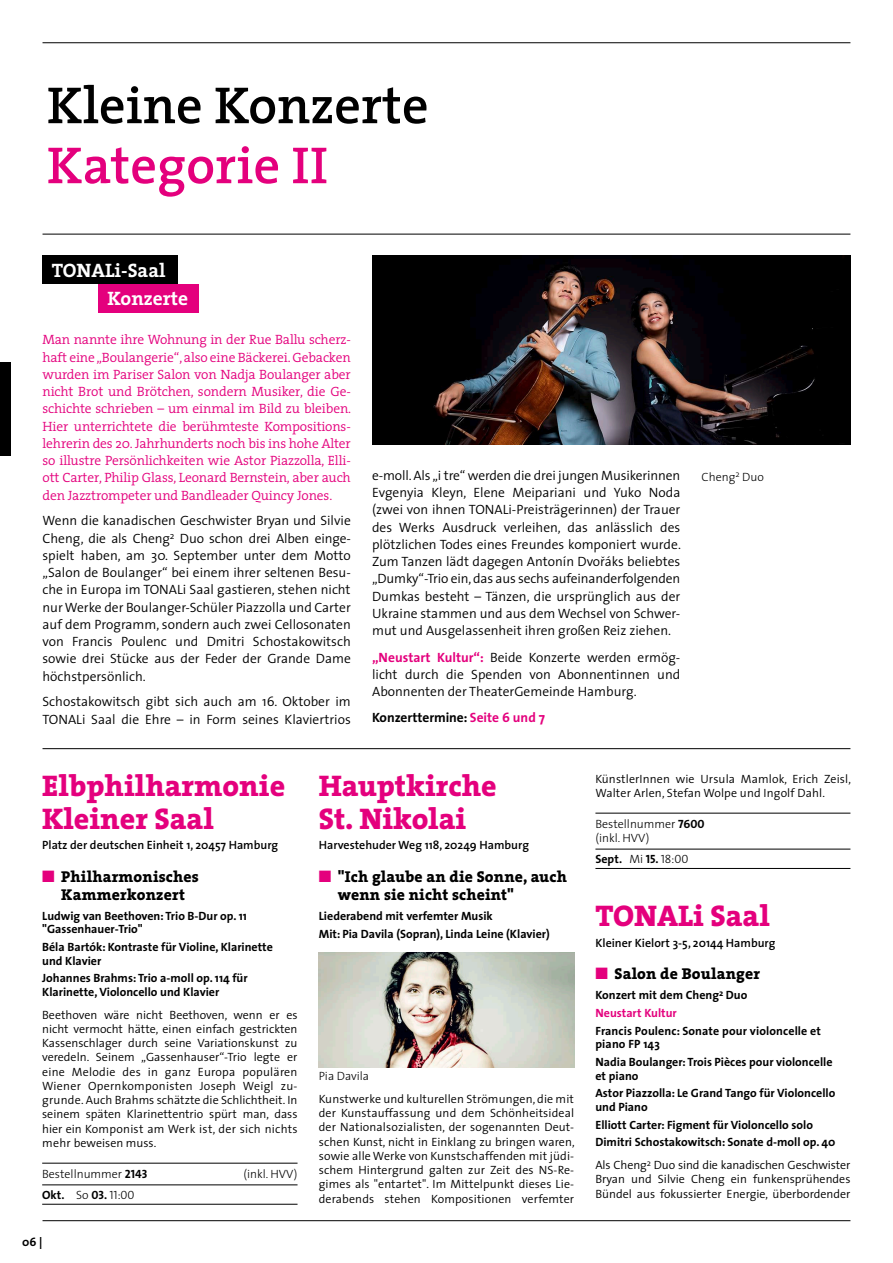
<style>
.page{position:relative;width:893px;height:1263px;background:#fff}
.page>*{position:absolute;margin:0;border:0;box-sizing:border-box;transform-origin:0 0}
.t1{font:600 52.5px "The Serif";color:#000}
.t2{font:600 52.5px "The Serif";color:#e4007d}
.t3{font:800 30px/33px "The Serif";color:#e4007d}
.t4{font:700 19.5px/28px "The Serif";color:#fff}
.t5{font:800 15.75px/18px "The Serif";letter-spacing:.01em;color:#000;text-align:center}
.t6{font:300 13.5px/17.2px "The Sans";color:#000;text-align:justify}
.t7{font:300 13.5px/17.2px "The Serif";letter-spacing:-.01em;color:#e4007d;text-align:justify}
.t8{font:700 13.5px "The Sans";letter-spacing:-.005em;color:#000}
.t9{font:300 12px/14.2px "The Sans";letter-spacing:.01em;color:#000;text-align:justify}
.t10{font:700 12px/13.5px "The Sans";color:#000}
.t11{font:600 12px "The Sans";color:#000}
.t12{font:300 12px/14.2px "The Sans";color:#000}
.t13{font:12px "The Sans Light Caps";color:#000}
.s1{font-weight:700;color:#e4007d}
.s2{color:#e4007d}
.s3{font-family:"The Sans Bold Caps";font-weight:400}
.s4{font-family:"The Sans";font-weight:700}
.s5{font-family:"The Sans";font-weight:300}
.s6{font-family:"The Sans Bold Caps"}
.s7{font-weight:300}
.s8{font-family:"The Sans Light Caps";font-weight:400}
</style>
<div class="page">
<hr style="left:43px;top:1220px;width:807px;height:1px;background:#000">
<hr style="left:43px;top:42px;width:807px;height:1px;background:#000">
<hr style="left:43px;top:234px;width:807px;height:1px;background:#000">
<div style="left:43px;top:255px;width:135px;height:29px;background:#000"></div>
<div style="left:98px;top:284px;width:101px;height:29px;background:#e4007d"></div>
<hr style="left:43px;top:748px;width:807px;height:1px;background:#000">
<hr style="left:42px;top:1163px;width:256px;height:1px;background:#000">
<hr style="left:42px;top:1184px;width:256px;height:1px;background:#000">
<hr style="left:42px;top:1204px;width:256px;height:1px;background:#000">
<hr style="left:595px;top:813px;width:255px;height:1px;background:#000">
<hr style="left:595px;top:849px;width:255px;height:1px;background:#000">
<hr style="left:595px;top:868px;width:255px;height:1px;background:#000">
<img style="left:372px;top:255px;width:478px;height:189px">
<img style="left:319px;top:952px;width:255px;height:115px">
<div style="left:0;top:363px;width:11px;height:93px;background:#000"></div>
<h1 class="t1" style="left:47px;top:62px;width:383px">Kleine Konzerte</h1>
<h1 class="t2" style="left:47px;top:122px;width:282px">Kategorie II</h1>
<h3 class="t4" style="left:107px;top:256px;width:82px;text-indent:-56px">TONALi-Saal<br>Konzerte</h3>
<p class="t7" style="left:43px;top:331px;width:310px">Man nannte ihre Wohnung in der Rue Ballu scherz&shy;haft eine „Boulangerie“, also eine Bäckerei. Gebacken wurden im Pariser Salon von Nadja Boulanger aber nicht Brot und Brötchen, sondern Musiker, die Ge&shy;schichte schrieben – um einmal im Bild zu bleiben.<br>Hier unterrichtete die berühmteste Kompositions&shy;lehrerin des 20. Jahrhunderts noch bis ins hohe Alter so illustre Persönlichkeiten wie Astor Piazzolla, Elli&shy;ott Carter, Philip Glass, Leonard Bernstein, aber auch den Jazztrompeter und Bandleader Quincy Jones.</p>
<p class="t6" style="left:43px;top:512px;width:310px">Wenn die kanadischen Geschwister Bryan und Silvie Cheng, die als Cheng<sup>2</sup> Duo schon drei Alben einge&shy;spielt haben, am 30. September unter dem Motto „Salon de Boulanger“ bei einem ihrer seltenen Besu&shy;che in Europa im TONALi Saal gastieren, stehen nicht nur Werke der Boulanger-Schüler Piazzolla und Carter auf dem Programm, sondern auch zwei Cellosonaten von Francis Poulenc und Dmitri Schostakowitsch sowie drei Stücke aus der Feder der Grande Dame höchstpersönlich.</p>
<p class="t6" style="left:43px;top:693px;width:310px">Schostakowitsch gibt sich auch am 16. Oktober im<br>TONALi Saal die Ehre – in Form seines Klaviertrios</p>
<p class="t6" style="left:372px;top:466px;width:310px">e-moll. Als „i tre“ werden die drei jungen Musikerinnen Evgenyia Kleyn, Elene Meipariani und Yuko Noda (zwei von ihnen TONALi-Preisträgerinnen) der Trauer des Werks Ausdruck verleihen, das anlässlich des plötzlichen Todes eines Freundes komponiert wurde.<br>Zum Tanzen lädt dagegen Antonín Dvoráks beliebtes „Dumky“-Trio ein, das aus sechs aufeinanderfolgenden Dumkas besteht – Tänzen, die ursprünglich aus der Ukraine stammen und aus dem Wechsel von Schwer&shy;mut und Ausgelassenheit ihren großen Reiz ziehen.</p>
<p class="t6" style="left:372px;top:648px;width:310px"><span class="s1">„Neustart Kultur“:</span> Beide Konzerte werden ermög&shy;licht durch die Spenden von Abonnentinnen und Abonnenten der TheaterGemeinde Hamburg.</p>
<p class="t8" style="left:372px;top:706px;width:174px">Konzerttermine: <span class="s2">Seite 6 und 7</span></p>
<p class="t12" style="left:702px;top:469px;width:64px">Cheng<sup>2</sup> Duo</p>
<h2 class="t3" style="left:42px;top:768px;width:245px">Elbphilharmonie<br>Kleiner Saal</h2>
<p class="t11" style="left:42px;top:835px;width:237px">Platz der deutschen Einheit 1, 20457 Hamburg</p>
<p class="t5" style="left:42px;top:867px;width:158px"><span class="s2">■</span> Philharmonisches<br>Kammerkonzert</p>
<p class="t10" style="left:42px;top:909px;width:206px">Ludwig van Beethoven: Trio B-Dur op. 11 "Gassenhauer-Trio"</p>
<p class="t10" style="left:42px;top:940px;width:232px">Béla Bartók: Kontraste für Violine, Klarinette und Klavier</p>
<p class="t10" style="left:42px;top:971px;width:207px">Johannes Brahms: Trio a-moll op. 114 für<br>Klarinette, Violoncello und Klavier</p>
<p class="t9" style="left:42px;top:1007px;width:257px">Beethoven wäre nicht Beethoven, wenn er es nicht vermocht hätte, einen einfach gestrickten Kassenschlager durch seine Variationskunst zu veredeln. Seinem „Gassenhauser“-Trio legte er eine Melodie des in ganz Europa populären Wiener Opernkomponisten Joseph Weigl zu&shy;grunde. Auch Brahms schätzte die Schlichtheit. In seinem späten Klarinettentrio spürt man, dass hier ein Komponist am Werk ist, der sich nichts mehr beweisen muss.</p>
<p class="t12" style="left:42px;top:1166px;width:107px">Bestellnummer <span class="s3">2143</span></p>
<p class="t12" style="left:243px;top:1166px;width:55px">(inkl. HVV)</p>
<p class="t13" style="left:42px;top:1185px;width:94px"><span class="s4">Okt.</span> <span class="s5">So</span> <span class="s6">03.</span> 11:00</p>
<p class="t10" style="left:22px;top:1235px;width:22px">06 |</p>
<h2 class="t3" style="left:319px;top:768px;width:180px">Hauptkirche<br>St. Nikolai</h2>
<p class="t11" style="left:319px;top:835px;width:212px">Harvestehuder Weg 118, 20249 Hamburg</p>
<p class="t5" style="left:338px;top:867px;width:230px;text-align:left;text-indent:-19px"><span class="s2">■</span> "Ich glaube an die Sonne, auch wenn sie nicht scheint"</p>
<p class="t10" style="left:319px;top:907px;width:232px;line-height:17.7px">Liederabend mit verfemter Musik<br>Mit: Pia Davila (Sopran), Linda Leine (Klavier)</p>
<p class="t12" style="left:319px;top:1069px;width:52px">Pia Davila</p>
<p class="t9" style="left:319px;top:1091px;width:257px">Kunstwerke und kulturellen Strömungen, die mit der Kunstauffassung und dem Schönheitsideal der Nationalsozialisten, der sogenannten Deut&shy;schen Kunst, nicht in Einklang zu bringen waren, sowie alle Werke von Kunstschaffenden mit jüdi&shy;schem Hintergrund galten zur Zeit des NS-Re&shy;gimes als "entartet". Im Mittelpunkt dieses Lie&shy;derabends stehen Kompositionen verfemter</p>
<p class="t9" style="left:595px;top:771px;width:257px">KünstlerInnen wie Ursula Mamlok, Erich Zeisl,<br>Walter Arlen, Stefan Wolpe und Ingolf Dahl.</p>
<p class="t12" style="left:595px;top:817px;width:111px">Bestellnummer <span class="s3">7600 </span>(inkl. HVV)</p>
<p class="t10" style="left:595px;top:852px;width:95px">Sept. <span class="s7">Mi</span> <span class="s3">15.</span> <span class="s8">18:00</span></p>
<h2 class="t3" style="left:595px;top:898px;width:176px">TONALi Saal</h2>
<p class="t11" style="left:595px;top:932px;width:181px">Kleiner Kielort 3-5, 20144 Hamburg</p>
<p class="t5" style="left:595px;top:965px;width:166px"><span class="s2">■</span> Salon de Boulanger</p>
<p class="t10" style="left:595px;top:986px;width:153px;line-height:17.7px">Konzert mit dem Cheng<sup>2</sup> Duo<br><span class="s2">Neustart Kultur</span></p>
<p class="t10" style="left:595px;top:1024px;width:227px">Francis Poulenc: Sonate pour violoncelle et piano FP 143</p>
<p class="t10" style="left:595px;top:1055px;width:239px">Nadia Boulanger: Trois Pièces pour violoncelle et piano</p>
<p class="t10" style="left:595px;top:1086px;width:241px">Astor Piazzolla: Le Grand Tango für Violoncello und Piano</p>
<p class="t10" style="left:595px;top:1115px;width:242px;line-height:17.7px">Elliott Carter: Figment für Violoncello solo<br>Dimitri Schostakowitsch: Sonate d-moll op. 40</p>
<p class="t9" style="left:595px;top:1157px;width:257px">Als Cheng<sup>2</sup> Duo sind die kanadischen Geschwister Bryan und Silvie Cheng ein funkensprühendes Bündel aus fokussierter Energie, überbordender</p>
</div>
